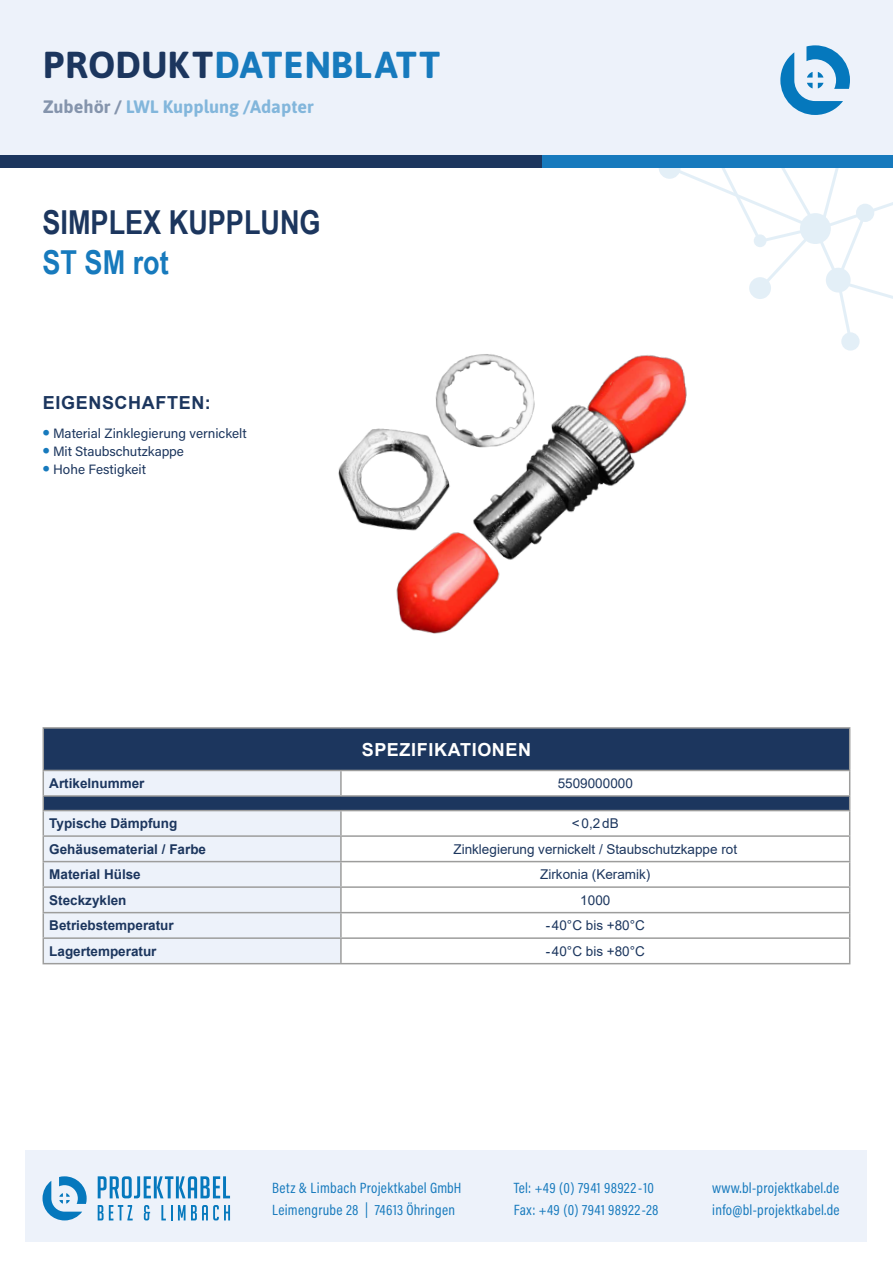
<style>
.page{position:relative;width:893px;height:1263px;background:#fff}
.page>*{position:absolute;margin:0;border:0;box-sizing:border-box;transform-origin:0 0}
.t1{font:700 37.5px "Asap";letter-spacing:.01em;color:#177abd}
.t2{font:700 33px "Arial Narrow";color:#1c365e}
.t3{font:700 33px "Arial Narrow";color:#177abd}
.t4{font:700 18px "Asap";color:#177abd}
.t5{font:700 18px "Arial";letter-spacing:.035em;color:#fff}
.t6{font:700 18px "Arial";letter-spacing:.035em;color:#1c365e}
.t7{font:15px/22.5px "Acumin Pro Cond";letter-spacing:.02em;color:#177abd}
.t8{font:700 13.5px "Arial";color:#1c365e}
.t9{font:13.5px "Arial";color:#1c365e}
.t10{font:13.5px "Acumin Pro";color:#1c365e}
.s1{color:#1c365e}
.s2{font-family:"Asap";font-size:22.5px;color:#177abd}
</style>
<div class="page">
<div style="left:0;top:0;width:893px;height:165px;background:#edf2fa"></div>
<div style="left:26px;top:1150px;width:841px;height:92px;background:#edf2fa"></div>
<svg style="left:43px;top:1176px;width:44px;height:44px"></svg>
<svg style="left:98px;top:1176px;width:132px;height:22px"></svg>
<svg style="left:98px;top:1205px;width:35px;height:15px"></svg>
<svg style="left:144px;top:1205px;width:6px;height:15px"></svg>
<svg style="left:161px;top:1205px;width:11px;height:15px"></svg>
<svg style="left:178px;top:1205px;width:52px;height:15px"></svg>
<svg style="left:780px;top:45px;width:70px;height:70px"></svg>
<div style="left:0;top:155px;width:694px;height:13px;background:#1c365e"></div>
<div style="left:542px;top:155px;width:351px;height:13px;background:#177abd"></div>
<div style="left:843px;top:334px;width:15px;height:15px;background:#e3eff7;border-radius:50%"></div>
<div style="left:841px;top:332px;width:19px;height:19px;border:3px solid #177abd;border-radius:50%"></div>
<svg style="left:659px;top:168px;width:234px;height:176px"></svg>
<svg style="left:660px;top:158px;width:19px;height:20px"></svg>
<div style="left:659px;top:157px;width:22px;height:22px;border:2px solid #177abd;border-radius:50%"></div>
<svg style="left:44px;top:729px;width:805px;height:81px;fill:#1c365e"></svg>
<svg style="left:44px;top:771px;width:297px;height:192px;background:#dde3ed"></svg>
<hr style="left:43px;top:727px;width:298px;height:2px;background:#9d9d9c">
<hr style="left:43px;top:729px;width:1px;height:41px;background:#9d9d9c">
<hr style="left:341px;top:727px;width:509px;height:2px;background:#9d9d9c">
<hr style="left:849px;top:729px;width:1px;height:41px;background:#9d9d9c">
<hr style="left:43px;top:770px;width:298px;height:1px;background:#9d9d9c">
<hr style="left:341px;top:770px;width:509px;height:1px;background:#9d9d9c">
<hr style="left:340px;top:771px;width:2px;height:24px;background:#9d9d9c">
<hr style="left:43px;top:795px;width:298px;height:2px;background:#9d9d9c">
<hr style="left:341px;top:795px;width:509px;height:2px;background:#9d9d9c">
<hr style="left:43px;top:810px;width:298px;height:1px;background:#9d9d9c">
<hr style="left:341px;top:810px;width:509px;height:1px;background:#9d9d9c">
<hr style="left:340px;top:811px;width:2px;height:24px;background:#9d9d9c">
<hr style="left:43px;top:835px;width:298px;height:2px;background:#9d9d9c">
<hr style="left:341px;top:835px;width:509px;height:2px;background:#9d9d9c">
<hr style="left:340px;top:837px;width:2px;height:24px;background:#9d9d9c">
<hr style="left:43px;top:861px;width:298px;height:1px;background:#9d9d9c">
<hr style="left:341px;top:861px;width:509px;height:1px;background:#9d9d9c">
<hr style="left:340px;top:862px;width:2px;height:24px;background:#9d9d9c">
<hr style="left:43px;top:886px;width:298px;height:2px;background:#9d9d9c">
<hr style="left:341px;top:886px;width:509px;height:2px;background:#9d9d9c">
<hr style="left:340px;top:888px;width:2px;height:24px;background:#9d9d9c">
<hr style="left:43px;top:912px;width:298px;height:1px;background:#9d9d9c">
<hr style="left:341px;top:912px;width:509px;height:1px;background:#9d9d9c">
<hr style="left:340px;top:913px;width:2px;height:24px;background:#9d9d9c">
<hr style="left:43px;top:937px;width:298px;height:2px;background:#9d9d9c">
<svg style="left:43px;top:771px;width:1px;height:192px"></svg>
<hr style="left:341px;top:937px;width:509px;height:2px;background:#9d9d9c">
<hr style="left:340px;top:939px;width:2px;height:24px;background:#9d9d9c">
<svg style="left:849px;top:771px;width:1px;height:192px"></svg>
<hr style="left:43px;top:963px;width:298px;height:1px;background:#9d9d9c">
<hr style="left:341px;top:963px;width:509px;height:1px;background:#9d9d9c">
<img style="left:338px;top:318px;width:377px;height:316px">
<h1 class="t1" style="left:43px;top:38px;width:399px"><span class="s1">PRODUKT</span>DATENBLATT</h1>
<p class="t4" style="left:43px;top:93px;width:273px"><span class="s1">Zubehör /</span> LWL Kupplung /Adapter</p>
<h2 class="t2" style="left:43px;top:198px;width:280px">SIMPLEX KUPPLUNG</h2>
<h2 class="t3" style="left:43px;top:237px;width:128px">ST SM rot</h2>
<p class="t6" style="left:43px;top:390px;width:169px">EIGENSCHAFTEN:</p>
<p class="t10" style="left:43px;top:424px;width:206px"><span class="s2">•</span> Material Zinklegierung vernickelt</p>
<p class="t10" style="left:43px;top:442px;width:143px"><span class="s2">•</span> Mit Staubschutzkappe</p>
<p class="t10" style="left:43px;top:460px;width:105px"><span class="s2">•</span> Hohe Festigkeit</p>
<p class="t5" style="left:362px;top:737px;width:171px">SPEZIFIKATIONEN</p>
<p class="t8" style="left:49px;top:774px;width:97px">Artikelnummer</p>
<p class="t9" style="left:558px;top:774px;width:77px">5509000000</p>
<p class="t8" style="left:49px;top:814px;width:130px">Typische Dämpfung</p>
<p class="t9" style="left:572px;top:814px;width:48px">&lt;0,2 dB</p>
<p class="t8" style="left:49px;top:839px;width:158px">Gehäusematerial / Farbe</p>
<p class="t9" style="left:453px;top:840px;width:285px">Zinklegierung vernickelt / Staubschutzkappe rot</p>
<p class="t8" style="left:49px;top:865px;width:93px">Material Hülse</p>
<p class="t9" style="left:540px;top:865px;width:112px">Zirkonia (Keramik)</p>
<p class="t8" style="left:49px;top:890px;width:79px">Steckzyklen</p>
<p class="t9" style="left:580px;top:891px;width:32px">1000</p>
<p class="t8" style="left:49px;top:916px;width:126px">Betriebstemperatur</p>
<p class="t9" style="left:546px;top:916px;width:101px">-40°C bis +80°C</p>
<p class="t8" style="left:49px;top:941px;width:109px">Lagertemperatur</p>
<p class="t9" style="left:546px;top:942px;width:101px">-40°C bis +80°C</p>
<p class="t7" style="left:514px;top:1176px;width:146px">Tel: +49 (0) 7941 98922-10<br>Fax: +49 (0) 7941 98922-28</p>
<p class="t7" style="left:272px;top:1176px;width:191px">Betz &amp; Limbach Projektkabel GmbH<br>Leimengrube 28 | 74613 Öhringen</p>
<p class="t7" style="left:712px;top:1176px;width:129px">www.bl-projektkabel.de info@bl-projektkabel.de</p>
</div>
